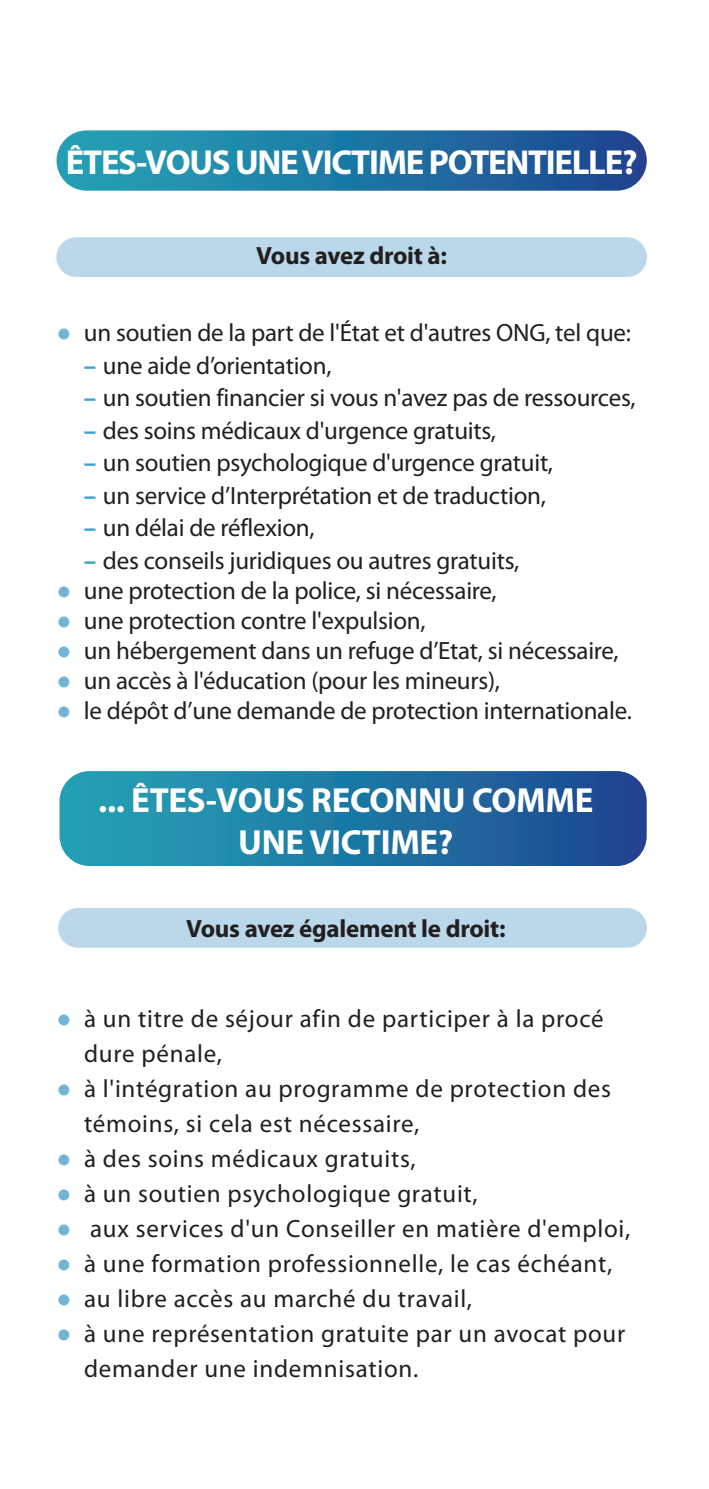
<style>
.page{position:relative;width:709px;height:1489px;background:#fff}
.page>*{position:absolute;margin:0;border:0;box-sizing:border-box;transform-origin:0 0}
.t1{font:700 35px/42px "Myriad Pro";letter-spacing:-.01em;color:#fff;text-align:center}
.t2{font:700 34.75px "Myriad Pro";letter-spacing:-.035em;color:#fff}
.t3{font:25px "Myriad Pro";letter-spacing:-.01em;color:#231f20}
.t4{font:25px/35px "Myriad Pro";letter-spacing:.03em;color:#231f20}
.t5{font:700 25px "Myriad Pro";letter-spacing:-.01em;color:#231f20}
.s1{font-family:"Microsoft Sans Serif";color:#71b5d5}
.s2{font-weight:700;color:#3da4ca}
</style>
<div class="page">
<div style="left:56px;top:237px;width:591px;height:40px;background:#bad8e9;border-radius:20px"></div>
<svg style="left:57px;top:130px;width:589px;height:61px;background:#267aa6"></svg>
<div style="left:58px;top:908px;width:589px;height:39px;background:#bad8e9;border-radius:20px"></div>
<svg style="left:60px;top:771px;width:586px;height:95px;background:#2278a4"></svg>
<p class="t2" style="left:66px;top:139px;width:573px">ÊTES-VOUS UNE VICTIME POTENTIELLE?</p>
<p class="t5" style="left:256px;top:239px;width:192px">Vous avez droit à:</p>
<p class="t3" style="left:56px;top:317px;width:576px"><span class="s1">●</span> un soutien de la part de l'État et d'autres ONG, tel que:</p>
<p class="t3" style="left:84px;top:350px;width:249px"><span class="s2">–</span> une aide d’orientation,</p>
<p class="t3" style="left:84px;top:382px;width:553px"><span class="s2">–</span> un soutien financier si vous n'avez pas de ressources,</p>
<p class="t3" style="left:84px;top:415px;width:413px"><span class="s2">–</span> des soins médicaux d'urgence gratuits,</p>
<p class="t3" style="left:84px;top:447px;width:471px"><span class="s2">–</span> un soutien psychologique d'urgence gratuit,</p>
<p class="t3" style="left:84px;top:480px;width:463px"><span class="s2">–</span> un service d’Interprétation et de traduction,</p>
<p class="t3" style="left:84px;top:512px;width:232px"><span class="s2">–</span> un délai de réflexion,</p>
<p class="t3" style="left:84px;top:545px;width:437px"><span class="s2">–</span> des conseils juridiques ou autres gratuits,</p>
<p class="t3" style="left:56px;top:575px;width:442px"><span class="s1">●</span> une protection de la police, si nécessaire,</p>
<p class="t3" style="left:56px;top:605px;width:371px"><span class="s1">●</span> une protection contre l'expulsion,</p>
<p class="t3" style="left:56px;top:635px;width:564px"><span class="s1">●</span> un hébergement dans un refuge d’Etat, si nécessaire,</p>
<p class="t3" style="left:56px;top:665px;width:445px"><span class="s1">●</span> un accès à l'éducation (pour les mineurs),</p>
<p class="t3" style="left:56px;top:695px;width:577px"><span class="s1">●</span> le dépôt d’une demande de protection internationale.</p>
<h1 class="t1" style="left:98px;top:778px;width:497px">... ÊTES-VOUS RECONNU COMME<br>UNE VICTIME?</h1>
<p class="t5" style="left:186px;top:911px;width:321px">Vous avez également le droit:</p>
<p class="t4" style="left:84px;top:1000px;width:521px;text-indent:-27px"><span class="s1">●</span> à un titre de séjour afin de participer à la procé dure pénale,</p>
<p class="t4" style="left:84px;top:1070px;width:528px;text-indent:-27px"><span class="s1">●</span> à l'intégration au programme de protection des témoins, si cela est nécessaire,</p>
<p class="t4" style="left:57px;top:1140px;width:360px"><span class="s1">●</span> à des soins médicaux gratuits,</p>
<p class="t4" style="left:57px;top:1175px;width:423px"><span class="s1">●</span> à un soutien psychologique gratuit,</p>
<p class="t4" style="left:57px;top:1210px;width:575px"><span class="s1">●</span> aux services d'un Conseiller en matière d'emploi,</p>
<p class="t4" style="left:57px;top:1245px;width:557px"><span class="s1">●</span> à une formation professionnelle, le cas échéant,</p>
<p class="t4" style="left:57px;top:1280px;width:417px"><span class="s1">●</span> au libre accès au marché du travail,</p>
<p class="t4" style="left:84px;top:1315px;width:543px;text-indent:-27px"><span class="s1">●</span> à une représentation gratuite par un avocat pour demander une indemnisation.</p>
</div>
